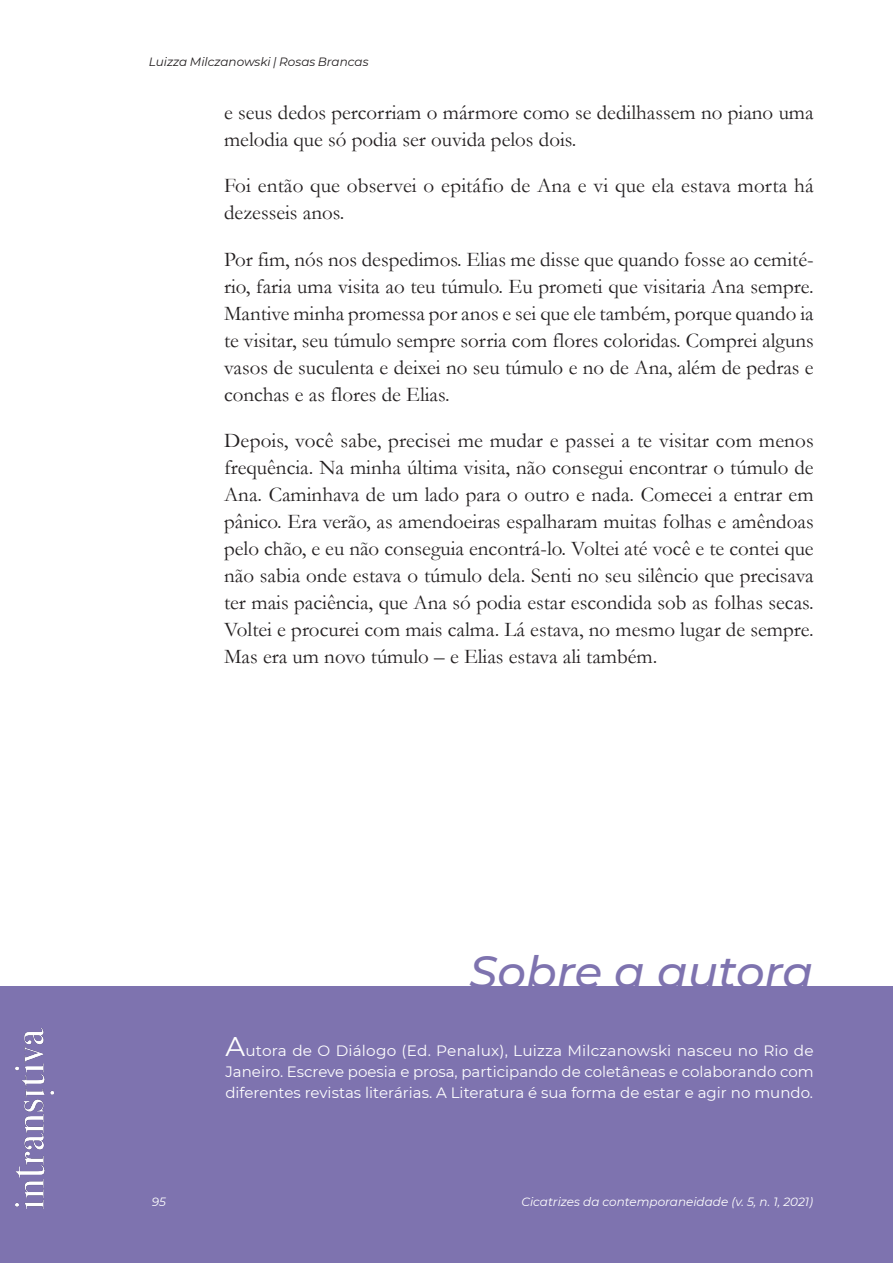
<style>
.page{position:relative;width:893px;height:1263px;background:#fff}
.page>*{position:absolute;margin:0;border:0;box-sizing:border-box;transform-origin:0 0}
.t1{font:italic 500 45px "Montserrat";color:#7e73af}
.t2{font:21px/27px "Garamond";color:#231f20}
.t3{font:15px/21px "Montserrat";color:#fff;text-align:justify}
.t4{font:italic 12px "Montserrat";color:#fff}
.t5{font:italic 12px "Montserrat";color:#231f20}
.s1{font-size:27px}
</style>
<div class="page">
<div style="left:0;top:986px;width:893px;height:277px;background:#7e73af"></div>
<img style="left:15px;top:1028px;width:39px;height:181px">
<p class="t5" style="left:149px;top:53px;width:221px">Luizza Milczanowski | Rosas Brancas</p>
<p class="t2" style="left:224px;top:98px;width:591px">e seus dedos percorriam o mármore como se dedilhassem no piano uma melodia que só podia ser ouvida pelos dois.</p>
<p class="t2" style="left:224px;top:172px;width:591px">Foi então que observei o epitáfio de Ana e vi que ela estava morta há dezesseis anos.</p>
<p class="t2" style="left:224px;top:245px;width:591px;text-align:justify">Por fim, nós nos despedimos. Elias me disse que quando fosse ao cemité&shy;rio, faria uma visita ao teu túmulo. Eu prometi que visitaria Ana sempre.<br>Mantive minha promessa por anos e sei que ele também, porque quando ia te visitar, seu túmulo sempre sorria com flores coloridas. Comprei alguns vasos de suculenta e deixei no seu túmulo e no de Ana, além de pedras e conchas e as flores de Elias.</p>
<p class="t2" style="left:224px;top:427px;width:591px;text-align:justify">Depois, você sabe, precisei me mudar e passei a te visitar com menos frequência. Na minha última visita, não consegui encontrar o túmulo de Ana. Caminhava de um lado para o outro e nada. Comecei a entrar em pânico. Era verão, as amendoeiras espalharam muitas folhas e amêndoas pelo chão, e eu não conseguia encontrá-lo. Voltei até você e te contei que não sabia onde estava o túmulo dela. Senti no seu silêncio que precisava ter mais paciência, que Ana só podia estar escondida sob as folhas secas.<br>Voltei e procurei com mais calma. Lá estava, no mesmo lugar de sempre.<br>Mas era um novo túmulo – e Elias estava ali também.</p>
<h1 class="t1" style="left:470px;top:940px;width:345px">Sobre a autora</h1>
<p class="t4" style="left:152px;top:1193px;width:16px">95</p>
<p class="t3" style="left:225px;top:1040px;width:590px"><span class="s1">A</span>utora de O Diálogo (Ed. Penalux), Luizza Milczanowski nasceu no Rio de Janeiro. Escreve poesia e prosa, participando de coletâneas e colaborando com diferentes revistas literárias. A Literatura é sua forma de estar e agir no mundo.</p>
<p class="t4" style="left:521px;top:1193px;width:293px">Cicatrizes da contemporaneidade (v. 5, n. 1, 2021)</p>
</div>
